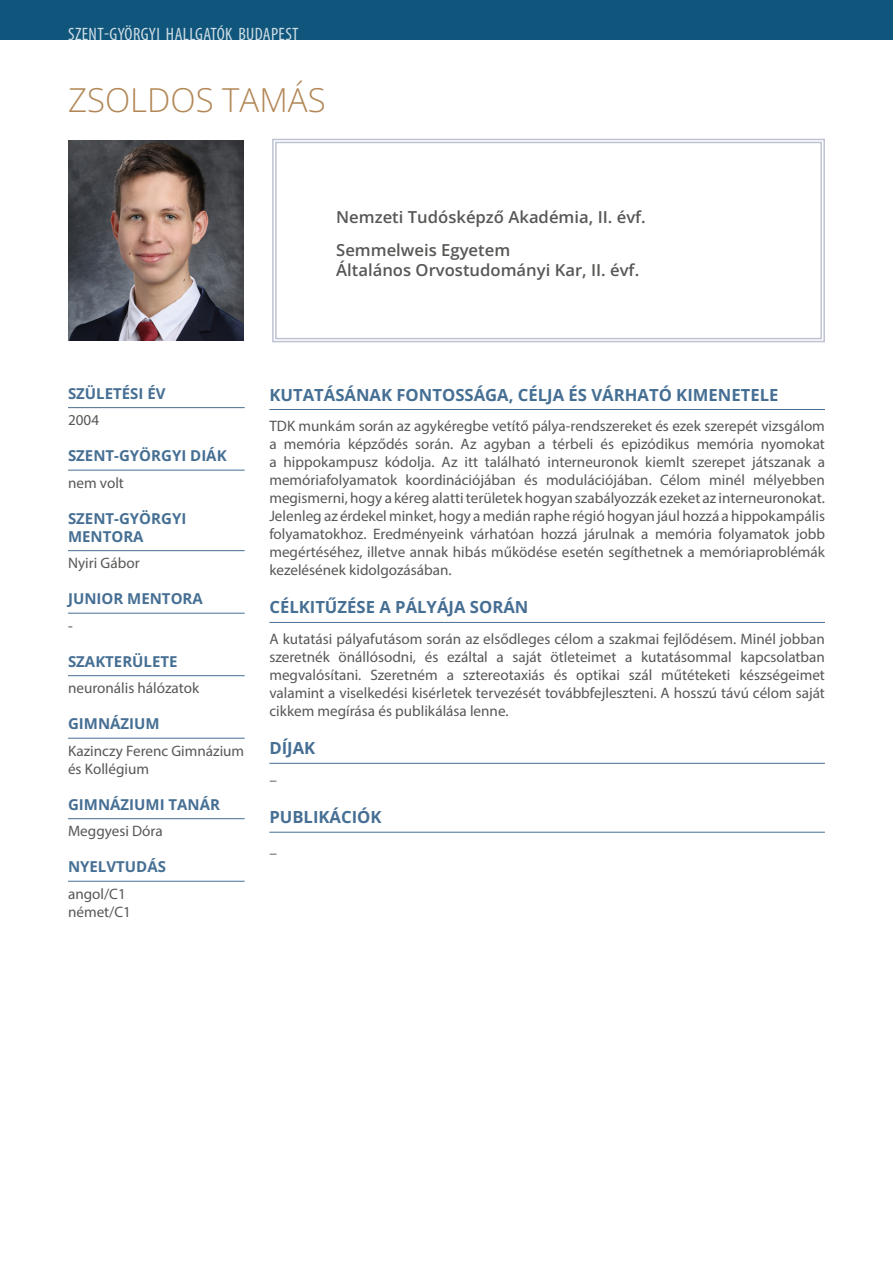
<style>
.page{position:relative;width:893px;height:1263px;background:#fff}
.page>*{position:absolute;margin:0;border:0;box-sizing:border-box;transform-origin:0 0}
.t1{font:300 33px "Open Sans";color:#b28755}
.t2{font:condensed 18px "Myriad Pro";letter-spacing:.02em;color:#fff}
.t3{font:700 16.65px "Open Sans";color:#466f94}
.t4{font:600 16.5px/32.5px "Open Sans";color:#575756}
.t5{font:15.15px/18px "Myriad Pro";color:#575756}
.t6{font:700 15px/18px "Open Sans";color:#466f94}
</style>
<div class="page">
<div style="left:0;top:0;width:893px;height:40px;background:#10557b"></div>
<svg style="left:272px;top:138px;width:553px;height:205px"></svg>
<div style="left:275px;top:142px;width:547px;height:197px;border:1px solid #bdc3d3"></div>
<img style="left:68px;top:141px;width:176px;height:199px">
<hr style="left:68px;top:407px;width:177px;height:1px;background:#466f94">
<hr style="left:68px;top:470px;width:177px;height:1px;background:#466f94">
<hr style="left:68px;top:550px;width:177px;height:1px;background:#466f94">
<hr style="left:68px;top:613px;width:177px;height:1px;background:#466f94">
<hr style="left:68px;top:675px;width:177px;height:1px;background:#466f94">
<hr style="left:68px;top:738px;width:177px;height:1px;background:#466f94">
<hr style="left:68px;top:818px;width:177px;height:1px;background:#466f94">
<hr style="left:68px;top:881px;width:177px;height:1px;background:#466f94">
<hr style="left:269px;top:409px;width:556px;height:1px;background:#466f94">
<hr style="left:269px;top:622px;width:556px;height:1px;background:#466f94">
<hr style="left:269px;top:763px;width:556px;height:1px;background:#466f94">
<hr style="left:269px;top:832px;width:556px;height:1px;background:#466f94">
<p class="t2" style="left:68px;top:23px;width:232px">SZENT-GYÖRGYI HALLGATÓK BUDAPEST</p>
<h1 class="t1" style="left:68px;top:77px;width:259px">ZSOLDOS TAMÁS</h1>
<p class="t4" style="left:336px;top:200px;width:311px">Nemzeti Tudósképző Akadémia, II. évf.<br>Semmelweis Egyetem</p>
<p class="t4" style="left:336px;top:253px;width:304px">Általános Orvostudományi Kar, II. évf.</p>
<p class="t6" style="left:68px;top:384px;width:99px">SZÜLETÉSI ÉV</p>
<p class="t5" style="left:68px;top:411px;width:33px">2004</p>
<p class="t6" style="left:68px;top:446px;width:160px">SZENT-GYÖRGYI DIÁK</p>
<p class="t5" style="left:68px;top:473px;width:57px">nem volt</p>
<p class="t6" style="left:68px;top:509px;width:120px">SZENT-GYÖRGYI<br>MENTORA</p>
<p class="t5" style="left:68px;top:554px;width:73px">Nyiri Gábor</p>
<p class="t6" style="left:68px;top:589px;width:136px">JUNIOR MENTORA</p>
<p class="t5" style="left:68px;top:616px;width:6px">-</p>
<p class="t6" style="left:68px;top:652px;width:111px">SZAKTERÜLETE</p>
<p class="t5" style="left:68px;top:679px;width:133px">neuronális hálózatok</p>
<p class="t6" style="left:68px;top:714px;width:93px">GIMNÁZIUM</p>
<p class="t5" style="left:68px;top:741px;width:178px">Kazinczy Ferenc Gimnázium és Kollégium</p>
<p class="t6" style="left:68px;top:795px;width:153px">GIMNÁZIUMI TANÁR</p>
<p class="t5" style="left:68px;top:822px;width:96px">Meggyesi Dóra</p>
<p class="t6" style="left:68px;top:857px;width:99px">NYELVTUDÁS</p>
<p class="t5" style="left:68px;top:884px;width:64px">angol/C1 német/C1</p>
<p class="t3" style="left:269px;top:383px;width:511px">KUTATÁSÁNAK FONTOSSÁGA, CÉLJA ÉS VÁRHATÓ KIMENETELE</p>
<p class="t5" style="left:269px;top:417px;width:557px;text-align:justify">TDK munkám során az agykéregbe vetítő pálya-rendszereket és ezek szerepét vizsgálom a memória képződés során. Az agyban a térbeli és epizódikus memória nyomokat a hippokampusz kódolja. Az itt található interneuronok kiemlt szerepet játszanak a memóriafolyamatok koordinációjában és modulációjában. Célom minél mélyebben megismerni, hogy a kéreg alatti területek hogyan szabályozzák ezeket az interneuronokat.<br>Jelenleg az érdekel minket, hogy a medián raphe régió hogyan jául hozzá a hippokampális folyamatokhoz. Eredményeink várhatóan hozzá járulnak a memória folyamatok jobb megértéséhez, illetve annak hibás működése esetén segíthetnek a memóriaproblémák kezelésének kidolgozásában.</p>
<p class="t3" style="left:269px;top:596px;width:260px">CÉLKITŰZÉSE A PÁLYÁJA SORÁN</p>
<p class="t5" style="left:269px;top:630px;width:557px;text-align:justify">A kutatási pályafutásom során az elsődleges célom a szakmai fejlődésem. Minél jobban szeretnék önállósodni, és ezáltal a saját ötleteimet a kutatásommal kapcsolatban megvalósítani. Szeretném a sztereotaxiás és optikai szál műtéteketi készségeimet valamint a viselkedési kisérletek tervezését továbbfejleszteni. A hosszú távú célom saját cikkem megírása és publikálása lenne.</p>
<p class="t3" style="left:269px;top:737px;width:47px">DÍJAK</p>
<p class="t5" style="left:269px;top:771px;width:9px">–</p>
<p class="t3" style="left:269px;top:806px;width:114px">PUBLIKÁCIÓK</p>
<p class="t5" style="left:269px;top:844px;width:9px">–</p>
</div>
